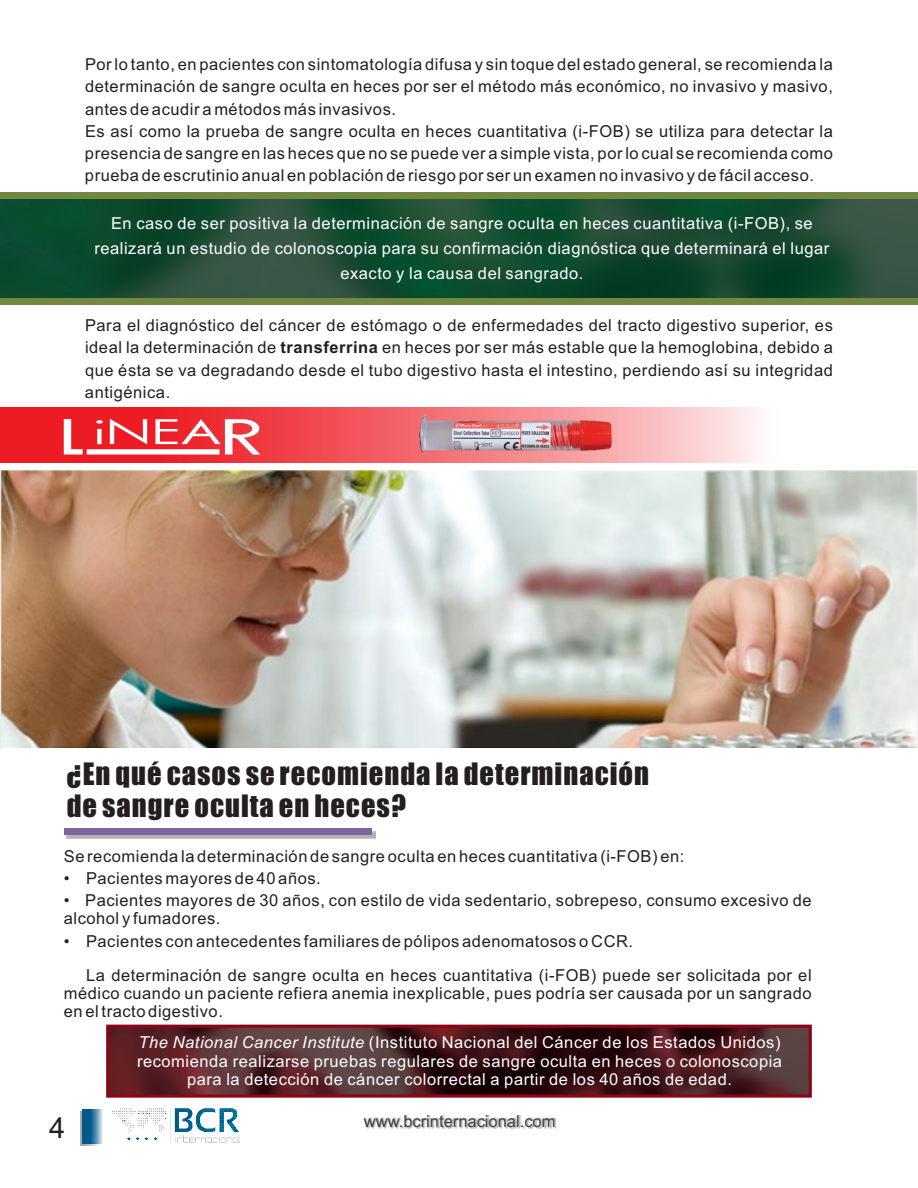
<style>
.page{position:relative;width:918px;height:1188px;background:#fff}
.page>*{position:absolute;margin:0;border:0;box-sizing:border-box;transform-origin:0 0}
.t1{font:28.95px "Arial";color:#231f20}
.t2{font:28.5px/31.3px "Impact";letter-spacing:.035em;color:#231f20}
.t3{font:16.5px/22px "Arial";letter-spacing:.035em;color:#231f20}
.t4{font:16.5px/18.5px "Arial";letter-spacing:.035em;color:#fff;text-align:center}
.t5{font:16.5px "Arial";color:#404041}
.s1{font-weight:700}
.s2{font-style:italic}
</style>
<div class="page">
<svg style="left:0;top:408px;width:758px;height:55px;background:#f26a6f"></svg>
<img style="left:0;top:199px;width:918px;height:99px">
<img style="left:110px;top:1029px;width:698px;height:65px">
<img style="left:112px;top:1107px;width:128px;height:36px">
<svg style="left:80px;top:1111px;width:21px;height:34px"></svg>
<svg style="left:83px;top:1109px;width:20px;height:34px"></svg>
<div style="left:0;top:192px;width:918px;height:7px;background:#728840"></div>
<div style="left:0;top:298px;width:918px;height:7px;background:#728840"></div>
<svg style="left:64px;top:419px;width:196px;height:36px"></svg>
<img style="left:0;top:471px;width:918px;height:277px">
<div style="left:67px;top:831px;width:309px;height:8px;background:#231f20;opacity:.35"></div>
<div style="left:64px;top:828px;width:308px;height:6px;background:#80649f"></div>
<div style="left:106px;top:1025px;width:706px;height:73px;border:3px solid #8a0616"></div>
<div style="left:364px;top:1116px;width:192px;height:13px;background:#231f20;opacity:.29"></div>
<img style="left:410px;top:410px;width:213px;height:53px">
<p class="t3" style="left:85px;top:55px;width:749px">Por lo tanto, en pacientes con sintomatología difusa y sin toque del estado general, se recomienda la determinación de sangre oculta en heces por ser el método más económico, no invasivo y masivo, antes de acudir a métodos más invasivos.<br>Es así como la prueba de sangre oculta en heces cuantitativa (i-FOB) se utiliza para detectar la presencia de sangre en las heces que no se puede ver a simple vista, por lo cual se recomienda como prueba de escrutinio anual en población de riesgo por ser un examen no invasivo y de fácil acceso.</p>
<p class="t4" style="left:94px;top:212px;width:737px;line-height:24.9px">En caso de ser positiva la determinación de sangre oculta en heces cuantitativa (i-FOB), se realizará un estudio de colonoscopia para su confirmación diagnóstica que determinará el lugar exacto y la causa del sangrado.</p>
<p class="t3" style="left:85px;top:316px;width:749px;text-align:justify">Para el diagnóstico del cáncer de estómago o de enfermedades del tracto digestivo superior, es ideal la determinación de <span class="s1">transferrina</span> en heces por ser más estable que la hemoglobina, debido a que ésta se va degradando desde el tubo digestivo hasta el intestino, perdiendo así su integridad antigénica.</p>
<h2 class="t2" style="left:67px;top:760px;width:584px">¿En qué casos se recomienda la determinación de sangre oculta en heces?</h2>
<p class="t3" style="left:64px;top:846px;width:622px">Se recomienda la determinación de sangre oculta en heces cuantitativa (i-FOB) en:</p>
<p class="t3" style="left:64px;top:869px;width:259px">• Pacientes mayores de 40 años.</p>
<p class="t3" style="left:64px;top:893px;width:749px;line-height:18.5px">• Pacientes mayores de 30 años, con estilo de vida sedentario, sobrepeso, consumo excesivo de alcohol y fumadores.</p>
<p class="t3" style="left:86px;top:925px;width:727px;line-height:34px;text-indent:-22px">• Pacientes con antecedentes familiares de pólipos adenomatosos o CCR.<br>La determinación de sangre oculta en heces cuantitativa (i-FOB) puede ser solicitada por el</p>
<p class="t3" style="left:64px;top:986px;width:749px;line-height:18.5px">médico cuando un paciente refiera anemia inexplicable, pues podría ser causada por un sangrado en el tracto digestivo.</p>
<h1 class="t1" style="left:49px;top:1117px;width:18px">4</h1>
<p class="t4" style="left:137px;top:1035px;width:647px"><span class="s2">The National Cancer Institute</span> (Instituto Nacional del Cáncer de los Estados Unidos) recomienda realizarse pruebas regulares de sangre oculta en heces o colonoscopia para la detección de cáncer colorrectal a partir de los 40 años de edad.</p>
<p class="t5" style="left:364px;top:1115px;width:193px">www.bcrinternacional.com</p>
</div>
